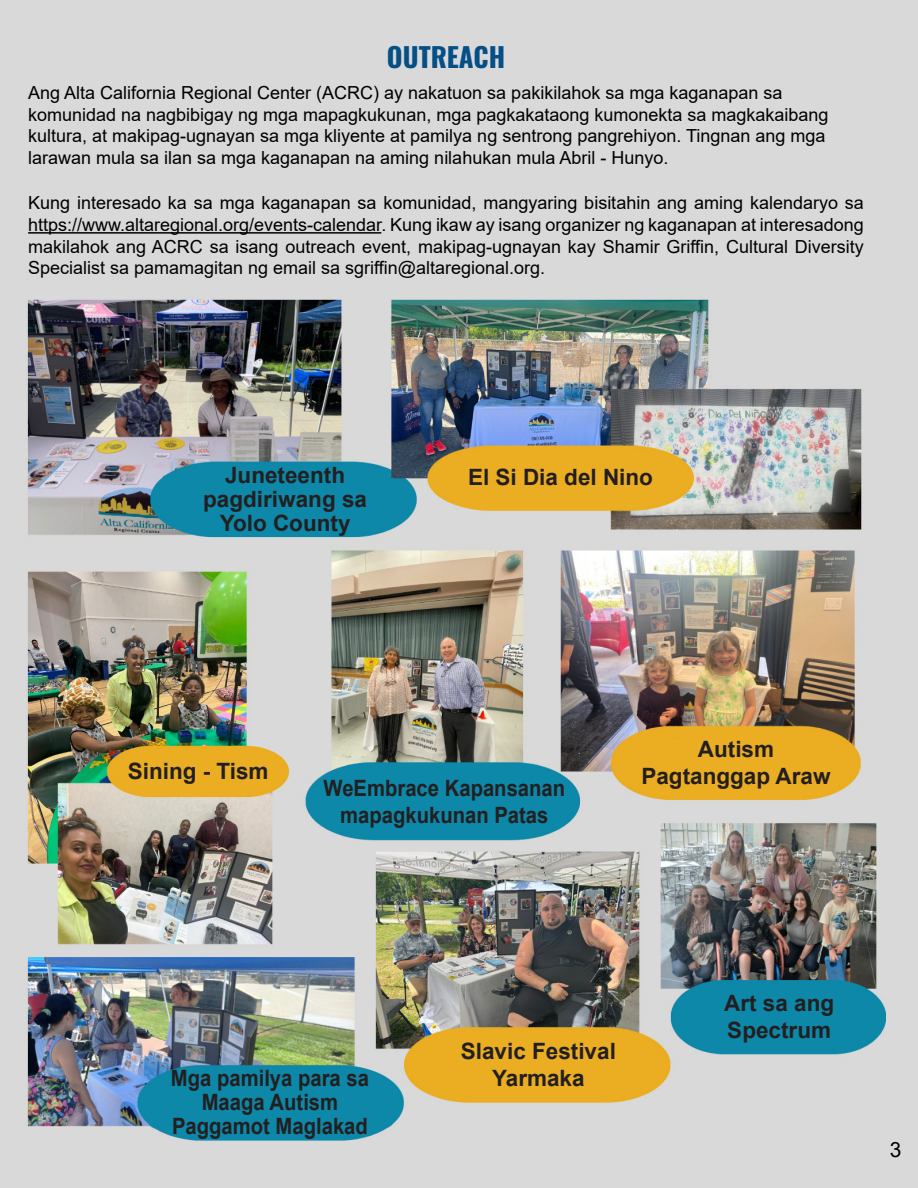
<style>
.page{position:relative;width:918px;height:1188px;background:#d9d9d9}
.page>*{position:absolute;margin:0;border:0;box-sizing:border-box;transform-origin:0 0}
.t1{font:700 27px "Oswald";color:#044f86}
.t2{font:700 22.5px/27px "Arial";color:#231f20;text-align:center}
.t3{font:700 22.5px/24px "Arial";color:#231f20;text-align:center;scale:.9 1}
.t4{font:21px "Arial";color:#000}
.t5{font:18px/21.6px "Arial";color:#000}
</style>
<div class="page">
<img style="left:27px;top:299px;width:858px;height:842px">
<hr style="left:28px;top:232px;width:353px;height:2px;background:#000">
<p class="t1" style="left:387px;top:33px;width:120px">OUTREACH</p>
<p class="t5" style="left:28px;top:82px;width:802px">Ang Alta California Regional Center (ACRC) ay nakatuon sa pakikilahok sa mga kaganapan sa komunidad na nagbibigay ng mga mapagkukunan, mga pagkakataong kumonekta sa magkakaibang kultura, at makipag-ugnayan sa mga kliyente at pamilya ng sentrong pangrehiyon. Tingnan ang mga larawan mula sa ilan sa mga kaganapan na aming nilahukan mula Abril - Hunyo.</p>
<p class="t5" style="left:28px;top:192px;width:837px;text-align:justify">Kung interesado ka sa mga kaganapan sa komunidad, mangyaring bisitahin ang aming kalendaryo sa https://www.altaregional.org/events-calendar. Kung ikaw ay isang organizer ng kaganapan at interesadong makilahok ang ACRC sa isang outreach event, makipag-ugnayan kay Shamir Griffin, Cultural Diversity Specialist sa pamamagitan ng email sa sgriffin@altaregional.org.</p>
<p class="t2" style="left:203px;top:464px;width:165px;line-height:24px">Juneteenth pagdiriwang sa<br>Yolo County</p>
<p class="t2" style="left:468px;top:464px;width:187px">El Si Dia del Nino</p>
<p class="t2" style="left:128px;top:758px;width:142px">Sining - Tism</p>
<p class="t3" style="left:324px;top:774px;width:270px;line-height:27px">WeEmbrace Kapansanan mapagkukunan Patas</p>
<p class="t2" style="left:641px;top:736px;width:191px">Autism<br>Pagtanggap Araw</p>
<p class="t3" style="left:171px;top:1067px;width:222px">Mga pamilya para sa<br>Maaga Autism<br>Paggamot Maglakad</p>
<p class="t2" style="left:461px;top:1038px;width:157px">Slavic Festival<br>Yarmaka</p>
<p class="t2" style="left:724px;top:989px;width:112px;text-align:left">Art sa ang<br>Spectrum</p>
<p class="t4" style="left:890px;top:1135px;width:13px">3</p>
</div>
